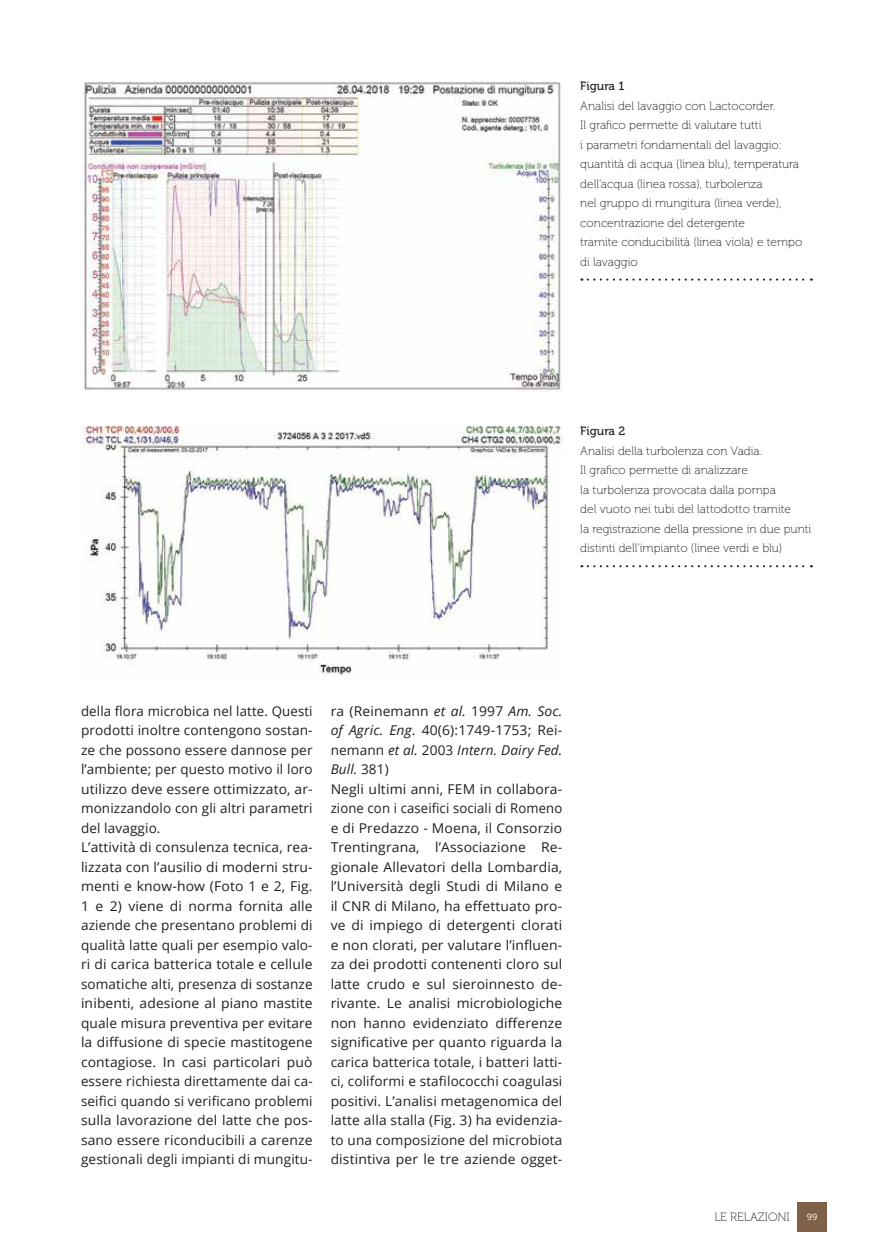
<style>
.page{position:relative;width:893px;height:1255px;background:#fff}
.page>*{position:absolute;margin:0;border:0;box-sizing:border-box;transform-origin:0 0}
.t1{font:13.5px/19.5px "Open Sans";letter-spacing:.01em;color:#231f20}
.t2{font:12px/19.5px "Museo 100";color:#231f20}
.t3{font:12px "Museo 500";color:#231f20}
.t4{font:9px "Open Sans";color:#fff}
.s1{font-style:italic}
</style>
<div class="page">
<div style="left:797px;top:1201px;width:30px;height:30px;background:#7e6147"></div>
<svg style="left:588px;top:278px;width:224px;height:2px"></svg>
<svg style="left:588px;top:565px;width:224px;height:2px"></svg>
<img style="left:83px;top:426px;width:479px;height:250px">
<img style="left:83px;top:81px;width:478px;height:311px">
<p class="t3" style="left:580px;top:79px;width:46px">Figura 1</p>
<p class="t2" style="left:580px;top:96px;width:223px">Analisi del lavaggio con Lactocorder.<br>Il grafico permette di valutare tutti<br>i parametri fondamentali del lavaggio: quantità di acqua (linea blu), temperatura dell’acqua (linea rossa), turbolenza<br>nel gruppo di mungitura (linea verde), concentrazione del detergente<br>tramite conducibilità (linea viola) e tempo di lavaggio</p>
<p class="t3" style="left:580px;top:424px;width:46px">Figura 2</p>
<p class="t2" style="left:580px;top:441px;width:233px">Analisi della turbolenza con Vadia.<br>Il grafico permette di analizzare<br>la turbolenza provocata dalla pompa<br>del vuoto nei tubi del lattodotto tramite<br>la registrazione della pressione in due punti distinti dell’impianto (linee verdi e blu)</p>
<p class="t1" style="left:81px;top:700px;width:233px">della flora microbica nel latte. Questi prodotti inoltre contengono sostan&shy;ze che possono essere dannose per l’ambiente; per questo motivo il loro utilizzo deve essere ottimizzato, ar&shy;monizzandolo con gli altri parametri del lavaggio.<br>L’attività di consulenza tecnica, rea&shy;lizzata con l’ausilio di moderni stru&shy;menti e know-how (Foto 1 e 2, Fig.<br>1 e 2) viene di norma fornita alle aziende che presentano problemi di qualità latte quali per esempio valo&shy;ri di carica batterica totale e cellule somatiche alti, presenza di sostanze inibenti, adesione al piano mastite quale misura preventiva per evitare la diffusione di specie mastitogene contagiose. In casi particolari può essere richiesta direttamente dai ca&shy;seifici quando si verificano problemi sulla lavorazione del latte che pos&shy;sano essere riconducibili a carenze gestionali degli impianti di mungitu-</p>
<p class="t1" style="left:331px;top:700px;width:233px">ra (Reinemann <span class="s1">et al.</span> 1997 <span class="s1">Am. Soc. of Agric. Eng</span>. 40(6):1749-1753; Rei&shy;nemann <span class="s1">et al.</span> 2003 <span class="s1">Intern. Dairy Fed.<br>Bull.</span> 381)<br>Negli ultimi anni, FEM in collabora&shy;zione con i caseifici sociali di Romeno e di Predazzo - Moena, il Consorzio Trentingrana, l’Associazione Re&shy;gionale Allevatori della Lombardia, l’Università degli Studi di Milano e il CNR di Milano, ha effettuato pro&shy;ve di impiego di detergenti clorati e non clorati, per valutare l’influen&shy;za dei prodotti contenenti cloro sul latte crudo e sul sieroinnesto de&shy;rivante. Le analisi microbiologiche non hanno evidenziato differenze significative per quanto riguarda la carica batterica totale, i batteri latti&shy;ci, coliformi e stafilococchi coagulasi positivi. L’analisi metagenomica del latte alla stalla (Fig. 3) ha evidenzia&shy;to una composizione del microbiota distintiva per le tre aziende ogget-</p>
<p class="t2" style="left:714px;top:1207px;width:77px">LE RELAZIONI</p>
<p class="t4" style="left:807px;top:1210px;width:12px">99</p>
</div>
